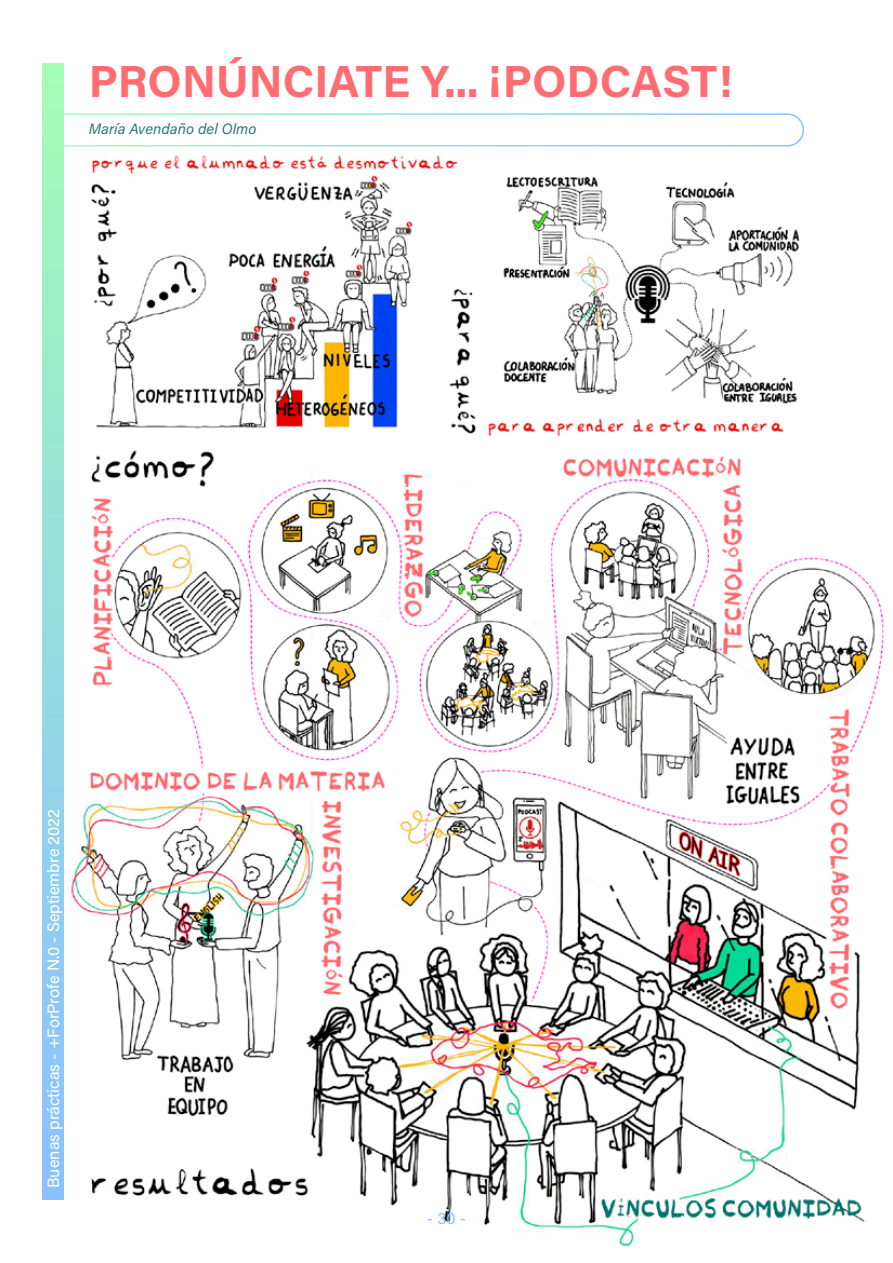
<style>
.page{position:relative;width:893px;height:1263px;background:#fff}
.page>*{position:absolute;margin:0;border:0;box-sizing:border-box;transform-origin:0 0}
.t1{font:45px "Acumin Variable Concept";letter-spacing:.03em;color:#ff6c71}
.t2{font:16.5px "Acumin Variable Concept";letter-spacing:.02em;color:#fff}
.t3{font:16.5px "Acumin Variable Concept";color:#8bc1ff}
.t4{font:15px "Acumin Variable Concept";letter-spacing:.015em;color:#2f7670}
</style>
<div class="page">
<img style="left:42px;top:63px;width:842px;height:1184px">
<div style="left:43px;top:64px;width:21px;height:1135px;background:linear-gradient(to bottom,#a3fdb8,#8abeff)"></div>
<div style="left:43px;top:113px;width:761px;height:33px;border:2px solid #fff;border-radius:16px"></div>
<h1 class="t1" style="left:89px;top:50px;width:643px">PRONÚNCIATE Y... ¡PODCAST!</h1>
<p class="t4" style="left:89px;top:119px;width:169px">María Avendaño del Olmo</p>
<p class="t2" style="left:42px;top:1188px;width:380px;rotate:-90deg">Buenas prácticas - +ForProfe N.0 - Septiembre 2022</p>
<p class="t3" style="left:427px;top:1207px;width:40px">- 30 -</p>
</div>
